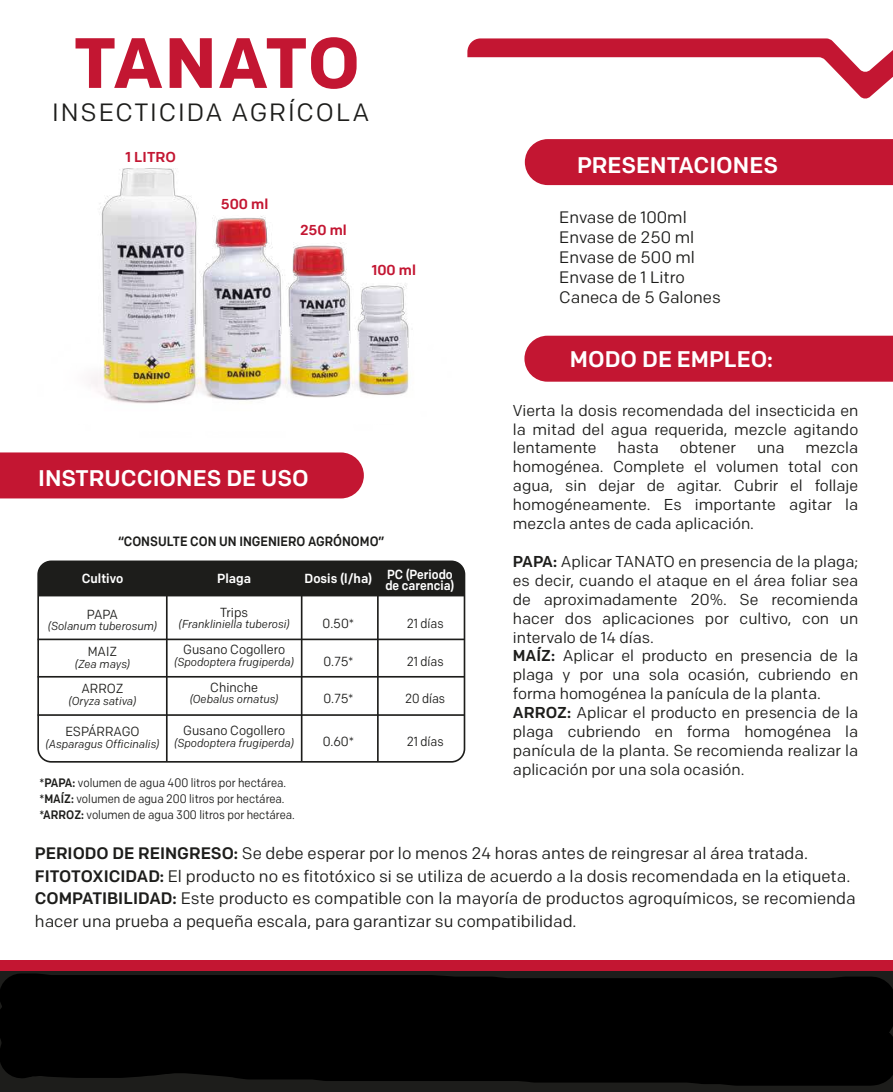
<style>
.page{position:relative;width:893px;height:1092px;background:#fff}
.page>*{position:absolute;margin:0;border:0;box-sizing:border-box;transform-origin:0 0}
.t1{font:700 70.88px "Colfax";color:#c31632}
.t2{font:25.03px "Colfax";letter-spacing:.075em;color:#1d1d1b}
.t3{font:500 22.57px "Colfax";color:#fff}
.t4{font:16.62px/19.9px "Colfax";color:#1d1d1b}
.t5{font:15.75px/18.9px "Colfax";color:#1d1d1b;text-align:justify}
.t6{font:500 14.35px "Colfax";color:#c31632}
.t7{font:500 13.47px "Colfax";color:#1d1d1b;scale:.9 1}
.t8{font:13.12px "Colfax";color:#1d1d1b;scale:.95 1}
.t9{font:500 13.12px "Colfax";color:#fff;scale:.95 1}
.t10{font:13.12px "Colfax";color:#1d1d1b;scale:.9 1}
.t11{font:500 13.12px "Colfax";color:#fff;scale:.9 1}
.t12{font:12.25px/15.8px "Colfax";color:#1d1d1b;scale:.9 1}
.t13{font:italic 11.55px "Colfax";color:#1d1d1b;scale:.95 1}
.s1{font-weight:500}
</style>
<div class="page">
<svg style="left:467px;top:38px;width:426px;height:61px"></svg>
<div style="left:0;top:452px;width:364px;height:46px;background:#c31632"></div>
<div style="left:525px;top:139px;width:368px;height:46px;background:#c31632"></div>
<img style="left:91px;top:169px;width:319px;height:235px">
<div style="left:524px;top:335px;width:369px;height:46px;background:#c31632"></div>
<div style="left:0;top:960px;width:893px;height:11px;background:#c31632"></div>
<div style="left:0;top:971px;width:893px;height:120px;background:#1d1d1b"></div>
<div style="left:40px;top:563px;width:422px;height:33px;background:#1d1d1b"></div>
<hr style="left:301px;top:596px;width:1px;height:165px;background:#1d1d1b">
<hr style="left:377px;top:596px;width:2px;height:165px;background:#1d1d1b">
<hr style="left:166px;top:596px;width:2px;height:165px;background:#1d1d1b">
<hr style="left:38px;top:638px;width:426px;height:2px;background:#1d1d1b">
<hr style="left:38px;top:676px;width:426px;height:1px;background:#1d1d1b">
<hr style="left:38px;top:714px;width:426px;height:1px;background:#1d1d1b">
<div style="left:37px;top:560px;width:428px;height:202px;border:2px solid #1d1d1b;border-radius:13px"></div>
<svg style="left:0;top:973px;width:893px;height:112px;background:#020201"></svg>
<h1 class="t1" style="left:74px;top:19px;width:288px">TANATO</h1>
<h2 class="t2" style="left:52px;top:96px;width:319px">INSECTICIDA AGRÍCOLA</h2>
<p class="t6" style="left:126px;top:148px;width:52px">1 LITRO</p>
<p class="t6" style="left:221px;top:195px;width:49px">500 ml</p>
<p class="t6" style="left:300px;top:221px;width:48px">250 ml</p>
<p class="t6" style="left:372px;top:261px;width:46px">100 ml</p>
<h3 class="t3" style="left:38px;top:464px;width:272px">INSTRUCCIONES DE USO</h3>
<p class="t7" style="left:118px;top:532px;width:297px">“CONSULTE CON UN INGENIERO AGRÓNOMO”</p>
<p class="t9" style="left:82px;top:570px;width:45px">Cultivo</p>
<p class="t9" style="left:217px;top:570px;width:37px">Plaga</p>
<p class="t9" style="left:305px;top:570px;width:158px">Dosis (l/ha) PC (Periodo</p>
<p class="t11" style="left:385px;top:577px;width:78px">de carencia)</p>
<p class="t8" style="left:87px;top:606px;width:34px">PAPA</p>
<p class="t13" style="left:48px;top:619px;width:117px">(Solanum tuberosum)</p>
<p class="t8" style="left:220px;top:604px;width:31px">Trips</p>
<p class="t13" style="left:179px;top:617px;width:118px">(Frankliniella tuberosi)</p>
<p class="t8" style="left:323px;top:615px;width:35px">0.50*</p>
<p class="t10" style="left:407px;top:615px;width:42px">21 días</p>
<p class="t8" style="left:88px;top:643px;width:33px">MAIZ</p>
<p class="t13" style="left:75px;top:656px;width:60px">(Zea mays)</p>
<p class="t8" style="left:183px;top:641px;width:109px">Gusano Cogollero</p>
<p class="t13" style="left:174px;top:654px;width:128px">(Spodoptera frugiperda)</p>
<p class="t8" style="left:323px;top:653px;width:33px">0.75*</p>
<p class="t10" style="left:407px;top:653px;width:42px">21 días</p>
<p class="t8" style="left:81px;top:680px;width:46px">ARROZ</p>
<p class="t13" style="left:69px;top:693px;width:73px">(Oryza sativa)</p>
<p class="t8" style="left:210px;top:678px;width:52px">Chinche</p>
<p class="t13" style="left:190px;top:691px;width:95px">(Oebalus ornatus)</p>
<p class="t8" style="left:323px;top:690px;width:33px">0.75*</p>
<p class="t10" style="left:405px;top:690px;width:46px">20 días</p>
<p class="t8" style="left:65px;top:723px;width:80px">ESPÁRRAGO</p>
<p class="t13" style="left:46px;top:736px;width:121px">(Asparagus Officinalis)</p>
<p class="t8" style="left:183px;top:722px;width:109px">Gusano Cogollero</p>
<p class="t13" style="left:174px;top:735px;width:128px">(Spodoptera frugiperda)</p>
<p class="t8" style="left:323px;top:733px;width:35px">0.60*</p>
<p class="t10" style="left:407px;top:733px;width:42px">21 días</p>
<p class="t12" style="left:39px;top:775px;width:285px"><span class="s1">*PAPA:</span> volumen de agua 400 litros por hectárea. <span class="s1">*MAÍZ:</span> volumen de agua 200 litros por hectárea. <span class="s1">*ARROZ:</span> volumen de agua 300 litros por hectárea.</p>
<h3 class="t3" style="left:577px;top:152px;width:203px">PRESENTACIONES</h3>
<p class="t4" style="left:559px;top:207px;width:163px">Envase de 100ml<br>Envase de 250 ml<br>Envase de 500 ml<br>Envase de 1 Litro<br>Caneca de 5 Galones</p>
<h3 class="t3" style="left:570px;top:345px;width:205px">MODO DE EMPLEO:</h3>
<p class="t5" style="left:513px;top:400px;width:347px">Vierta la dosis recomendada del insecticida en la mitad del agua requerida, mezcle agitando lentamente</p>
<p class="t5" style="left:513px;top:438px;width:347px;text-indent:292px">mezcla homogénea. Complete el volumen total con agua, sin dejar de agitar. Cubrir el follaje homogéneamente. Es importante agitar la mezcla antes de cada aplicación.</p>
<p class="t5" style="left:513px;top:551px;width:347px;text-align:left"><span class="s1">PAPA:</span> Aplicar TANATO en presencia de la plaga; es decir, cuando el ataque en el área foliar sea de aproximadamente 20%. Se recomienda hacer dos aplicaciones por cultivo, con un intervalo de 14 días.<br><span class="s1">MAÍZ:</span> Aplicar el producto en presencia de la plaga y por una sola ocasión, cubriendo en forma homogénea la panícula de la planta.<br><span class="s1">ARROZ:</span> Aplicar el producto en presencia de la plaga cubriendo en forma homogénea la panícula de la planta. Se recomienda realizar la aplicación por una sola ocasión.</p>
<p class="t5" style="left:618px;top:438px;width:43px">hasta</p>
<p class="t5" style="left:680px;top:438px;width:58px">obtener</p>
<p class="t5" style="left:757px;top:438px;width:29px">una</p>
<p class="t4" style="left:35px;top:841px;width:822px;line-height:22.8px"><span class="s1">PERIODO DE REINGRESO:</span> Se debe esperar por lo menos 24 horas antes de reingresar al área tratada.<br><span class="s1">FITOTOXICIDAD:</span> El producto no es fitotóxico si se utiliza de acuerdo a la dosis recomendada en la etiqueta.<br><span class="s1">COMPATIBILIDAD:</span> Este producto es compatible con la mayoría de productos agroquímicos, se recomienda hacer una prueba a pequeña escala, para garantizar su compatibilidad.</p>
</div>
